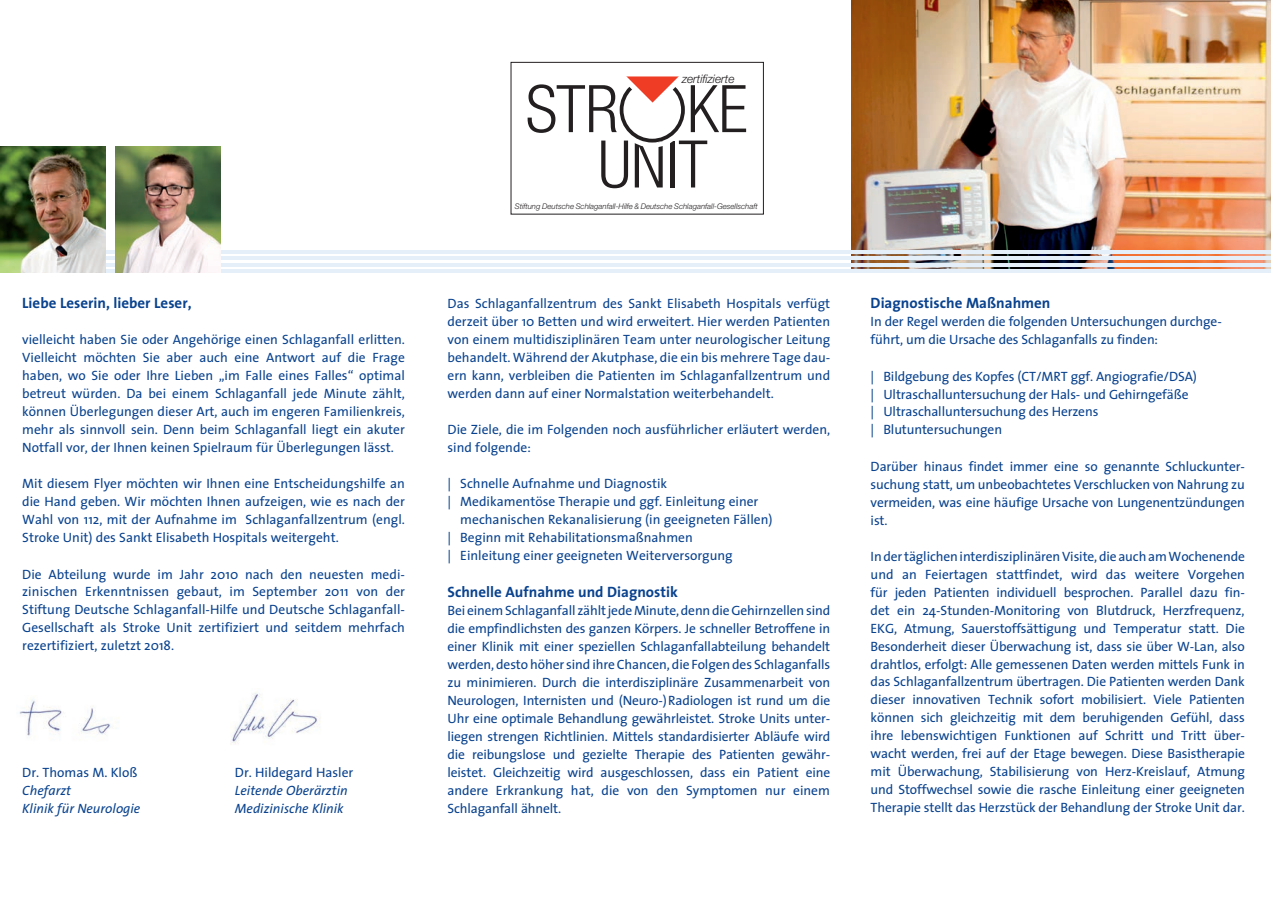
<style>
.page{position:relative;width:1271px;height:898px;background:#fff}
.page>*{position:absolute;margin:0;border:0;box-sizing:border-box;transform-origin:0 0}
.t1{font:300 condensed 65.7px "Helvetica Neue";color:#231f20}
.t2{font:700 15px "The Sans";color:#09428e}
.t3{font:13.5px/18px "The Sans";color:#09428e;text-align:justify}
.t4{font:italic 13.5px "The Sans";color:#09428e}
.t5{font:italic 300 11.85px "Helvetica Neue";color:#231f20}
.t6{font:italic 300 7.8px "Helvetica Neue";color:#231f20}
</style>
<div class="page">
<img style="left:851px;top:0;width:420px;height:269px">
<img style="left:19px;top:697px;width:92px;height:39px">
<img style="left:231px;top:691px;width:89px;height:54px">
<hr style="left:0;top:263px;width:1271px;height:3px;background:#e4eff9">
<hr style="left:0;top:250px;width:1271px;height:3px;background:#e4eff9">
<hr style="left:0;top:257px;width:1271px;height:3px;background:#e4eff9">
<hr style="left:0;top:269px;width:1271px;height:3px;background:#e4eff9">
<img style="left:0;top:146px;width:105px;height:126px">
<img style="left:116px;top:146px;width:104px;height:126px">
<svg style="left:615px;top:61px;width:75px;height:82px"></svg>
<div style="left:623px;top:55px;width:58px;height:21px;background:#fff"></div>
<div style="left:510px;top:62px;width:254px;height:153px;border:1px solid #231f20"></div>
<svg style="left:1263px;top:0;width:8px;height:3px"></svg>
<p class="t2" style="left:22px;top:291px;width:171px">Liebe Leserin, lieber Leser,</p>
<p class="t3" style="left:22px;top:330px;width:384px">vielleicht haben Sie oder Angehörige einen Schlaganfall erlitten.<br>Vielleicht möchten Sie aber auch eine Antwort auf die Frage haben, wo Sie oder Ihre Lieben „im Falle eines Falles“ optimal betreut würden. Da bei einem Schlaganfall jede Minute zählt, können Überlegungen dieser Art, auch im engeren Familienkreis, mehr als sinnvoll sein. Denn beim Schlaganfall liegt ein akuter Notfall vor, der Ihnen keinen Spielraum für Überlegungen lässt.</p>
<p class="t3" style="left:22px;top:474px;width:384px">Mit diesem Flyer möchten wir Ihnen eine Entscheidungshilfe an die Hand geben. Wir möchten Ihnen aufzeigen, wie es nach der Wahl von 112, mit der Aufnahme im Schlaganfallzentrum (engl.<br>Stroke Unit) des Sankt Elisabeth Hospitals weitergeht.</p>
<p class="t3" style="left:22px;top:564px;width:384px">Die Abteilung wurde im Jahr 2010 nach den neuesten medi&shy;zinischen Erkenntnissen gebaut, im September 2011 von der Stiftung Deutsche Schlaganfall-Hilfe und Deutsche Schlaganfall-Gesellschaft als Stroke Unit zertifiziert und seitdem mehrfach rezertifiziert, zuletzt 2018.</p>
<p class="t3" style="left:22px;top:762px;width:117px">Dr. Thomas M. Kloß</p>
<p class="t3" style="left:235px;top:762px;width:120px">Dr. Hildegard Hasler</p>
<p class="t4" style="left:22px;top:779px;width:50px">Chefarzt</p>
<p class="t4" style="left:235px;top:779px;width:114px">Leitende Oberärztin</p>
<p class="t4" style="left:22px;top:797px;width:120px">Klinik für Neurologie</p>
<p class="t4" style="left:235px;top:797px;width:110px">Medizinische Klinik</p>
<p class="t5" style="left:682px;top:71px;width:54px">zertifizierte</p>
<h1 class="t1" style="left:526px;top:71px;width:223px">STR KE</h1>
<h1 class="t1" style="left:598px;top:127px;width:111px">UNIT</h1>
<p class="t6" style="left:515px;top:201px;width:244px">Stiftung Deutsche Schlaganfall-Hilfe &amp; Deutsche Schlaganfall-Gesellschaft</p>
<p class="t3" style="left:447px;top:294px;width:384px">Das Schlaganfallzentrum des Sankt Elisabeth Hospitals verfügt derzeit über 10 Betten und wird erweitert. Hier werden Patienten von einem multidisziplinären Team unter neurologischer Leitung behandelt. Während der Akutphase, die ein bis mehrere Tage dau&shy;ern kann, verbleiben die Patienten im Schlaganfallzentrum und werden dann auf einer Normalstation weiterbehandelt.</p>
<p class="t3" style="left:447px;top:420px;width:384px">Die Ziele, die im Folgenden noch ausführlicher erläutert werden, sind folgende:</p>
<p class="t3" style="left:447px;top:474px;width:221px">| Schnelle Aufnahme und Diagnostik</p>
<p class="t3" style="left:447px;top:492px;width:312px">| Medikamentöse Therapie und ggf. Einleitung einer</p>
<p class="t3" style="left:460px;top:510px;width:314px">mechanischen Rekanalisierung (in geeigneten Fällen)</p>
<p class="t3" style="left:447px;top:528px;width:247px">| Beginn mit Rehabilitationsmaßnahmen</p>
<p class="t3" style="left:447px;top:546px;width:287px">| Einleitung einer geeigneten Weiterversorgung</p>
<p class="t2" style="left:447px;top:579px;width:232px">Schnelle Aufnahme und Diagnostik</p>
<p class="t3" style="left:447px;top:600px;width:384px">Bei einem Schlaganfall zählt jede Minute, denn die Gehirnzellen sind die empfindlichsten des ganzen Körpers. Je schneller Betroffene in einer Klinik mit einer speziellen Schlaganfallabteilung behandelt werden, desto höher sind ihre Chancen, die Folgen des Schlaganfalls zu minimieren. Durch die interdisziplinäre Zusammenarbeit von Neurologen, Internisten und (Neuro-)Radiologen ist rund um die Uhr eine optimale Behandlung gewährleistet. Stroke Units unter&shy;liegen strengen Richtlinien. Mittels standardisierter Abläufe wird die reibungslose und gezielte Therapie des Patienten gewähr&shy;leistet. Gleichzeitig wird ausgeschlossen, dass ein Patient eine andere Erkrankung hat, die von den Symptomen nur einem Schlaganfall ähnelt.</p>
<p class="t2" style="left:870px;top:291px;width:181px">Diagnostische Maßnahmen</p>
<p class="t3" style="left:870px;top:312px;width:353px">In der Regel werden die folgenden Untersuchungen durchge&shy;führt, um die Ursache des Schlaganfalls zu finden:</p>
<p class="t3" style="left:870px;top:366px;width:328px;text-align:left">| Bildgebung des Kopfes (CT/MRT ggf. Angiografie/DSA) | Ultraschalluntersuchung der Hals- und Gehirngefäße<br>| Ultraschalluntersuchung des Herzens<br>| Blutuntersuchungen</p>
<p class="t3" style="left:870px;top:456px;width:376px">Darüber hinaus findet immer eine so genannte Schluckunter&shy;suchung statt, um unbeobachtetes Verschlucken von Nahrung zu vermeiden, was eine häufige Ursache von Lungenentzündungen ist.</p>
<p class="t3" style="left:870px;top:546px;width:376px">In der täglichen interdisziplinären Visite, die auch am Wochenende und an Feiertagen stattfindet, wird das weitere Vorgehen für jeden Patienten individuell besprochen. Parallel dazu fin&shy;det ein 24-Stunden-Monitoring von Blutdruck, Herzfrequenz, EKG, Atmung, Sauerstoffsättigung und Temperatur statt. Die Besonderheit dieser Überwachung ist, dass sie über W-Lan, also drahtlos, erfolgt: Alle gemessenen Daten werden mittels Funk in das Schlaganfallzentrum übertragen. Die Patienten werden Dank dieser innovativen Technik sofort mobilisiert. Viele Patienten können sich gleichzeitig mit dem beruhigenden Gefühl, dass ihre lebenswichtigen Funktionen auf Schritt und Tritt über&shy;wacht werden, frei auf der Etage bewegen. Diese Basistherapie mit Überwachung, Stabilisierung von Herz-Kreislauf, Atmung und Stoffwechsel sowie die rasche Einleitung einer geeigneten Therapie stellt das Herzstück der Behandlung der Stroke Unit dar.</p>
</div>
